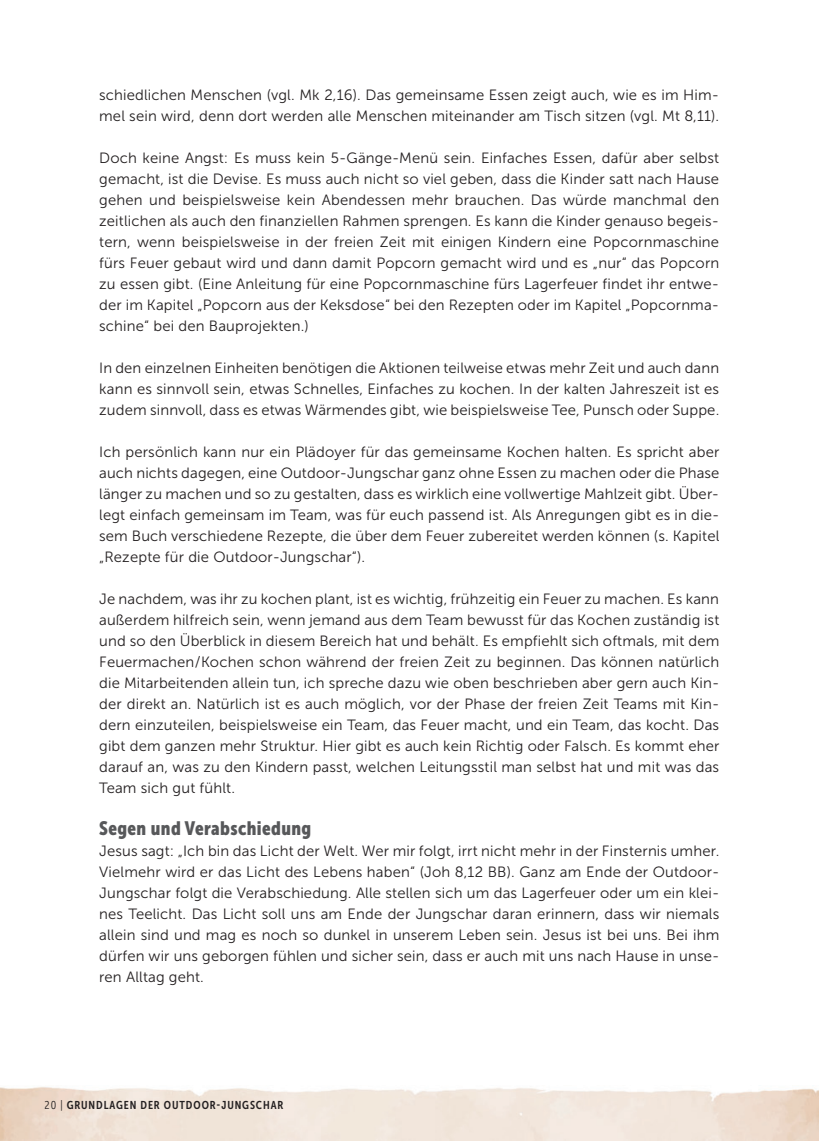
<style>
.page{position:relative;width:819px;height:1141px;background:#fff}
.page>*{position:absolute;margin:0;border:0;box-sizing:border-box;transform-origin:0 0}
.t1{font:19.25px "Museo Sans Cond 900";letter-spacing:.02em;color:#57585a}
.t2{font:14.88px/21px "Museo Sans 300";letter-spacing:.01em;color:#231f20;text-align:justify}
.t3{font:11.38px "Museo Sans Cond 700";letter-spacing:.08em;color:#231f20}
.s1{font-family:"Museo Sans Cond 300"}
</style>
<div class="page">
<p class="t2" style="left:99px;top:86px;width:622px">schiedlichen Menschen (vgl. Mk 2,16). Das gemeinsame Essen zeigt auch, wie es im Him&shy;mel sein wird, denn dort werden alle Menschen miteinander am Tisch sitzen (vgl. Mt 8,11).</p>
<p class="t2" style="left:99px;top:149px;width:622px">Doch keine Angst: Es muss kein 5-Gänge-Menü sein. Einfaches Essen, dafür aber selbst gemacht, ist die Devise. Es muss auch nicht so viel geben, dass die Kinder satt nach Hause gehen und beispielsweise kein Abendessen mehr brauchen. Das würde manchmal den zeitlichen als auch den finanziellen Rahmen sprengen. Es kann die Kinder genauso begeis&shy;tern, wenn beispielsweise in der freien Zeit mit einigen Kindern eine Popcornmaschine fürs Feuer gebaut wird und dann damit Popcorn gemacht wird und es „nur“ das Popcorn zu essen gibt. (Eine Anleitung für eine Popcornmaschine fürs Lagerfeuer findet ihr entwe&shy;der im Kapitel „Popcorn aus der Keksdose“ bei den Rezepten oder im Kapitel „Popcornma&shy;schine“ bei den Bauprojekten.)</p>
<p class="t2" style="left:99px;top:359px;width:622px">In den einzelnen Einheiten benötigen die Aktionen teilweise etwas mehr Zeit und auch dann kann es sinnvoll sein, etwas Schnelles, Einfaches zu kochen. In der kalten Jahreszeit ist es zudem sinnvoll, dass es etwas Wärmendes gibt, wie beispielsweise Tee, Punsch oder Suppe.</p>
<p class="t2" style="left:99px;top:443px;width:622px">Ich persönlich kann nur ein Plädoyer für das gemeinsame Kochen halten. Es spricht aber auch nichts dagegen, eine Outdoor-Jungschar ganz ohne Essen zu machen oder die Phase länger zu machen und so zu gestalten, dass es wirklich eine vollwertige Mahlzeit gibt. Über&shy;legt einfach gemeinsam im Team, was für euch passend ist. Als Anregungen gibt es in die&shy;sem Buch verschiedene Rezepte, die über dem Feuer zubereitet werden können (s. Kapitel „Rezepte für die Outdoor-Jungschar“).</p>
<p class="t2" style="left:99px;top:590px;width:622px">Je nachdem, was ihr zu kochen plant, ist es wichtig, frühzeitig ein Feuer zu machen. Es kann außerdem hilfreich sein, wenn jemand aus dem Team bewusst für das Kochen zuständig ist und so den Überblick in diesem Bereich hat und behält. Es empfiehlt sich oftmals, mit dem Feuermachen-/-Kochen schon während der freien Zeit zu beginnen. Das können natürlich die Mitarbeitenden allein tun, ich spreche dazu wie oben beschrieben aber gern auch Kin&shy;der direkt an. Natürlich ist es auch möglich, vor der Phase der freien Zeit Teams mit Kin&shy;dern einzuteilen, beispielsweise ein Team, das Feuer macht, und ein Team, das kocht. Das gibt dem ganzen mehr Struktur. Hier gibt es auch kein Richtig oder Falsch. Es kommt eher darauf an, was zu den Kindern passt, welchen Leitungsstil man selbst hat und mit was das Team sich gut fühlt.</p>
<p class="t1" style="left:99px;top:822px;width:214px">Segen und Verabschiedung</p>
<p class="t2" style="left:99px;top:842px;width:622px">Jesus sagt: „Ich bin das Licht der Welt. Wer mir folgt, irrt nicht mehr in der Finsternis umher.<br>Vielmehr wird er das Licht des Lebens haben“ (Joh 8,12 BB). Ganz am Ende der Outdoor-Jungschar folgt die Verabschiedung. Alle stellen sich um das Lagerfeuer oder um ein klei&shy;nes Teelicht. Das Licht soll uns am Ende der Jungschar daran erinnern, dass wir niemals allein sind und mag es noch so dunkel in unserem Leben sein. Jesus ist bei uns. Bei ihm dürfen wir uns geborgen fühlen und sicher sein, dass er auch mit uns nach Hause in unse&shy;ren Alltag geht.</p>
<p class="t3" style="left:45px;top:1101px;width:240px"><span class="s1">20 |</span> GRUNDLAGEN DER OUTDOOR-JUNGSCHAR</p>
</div>
